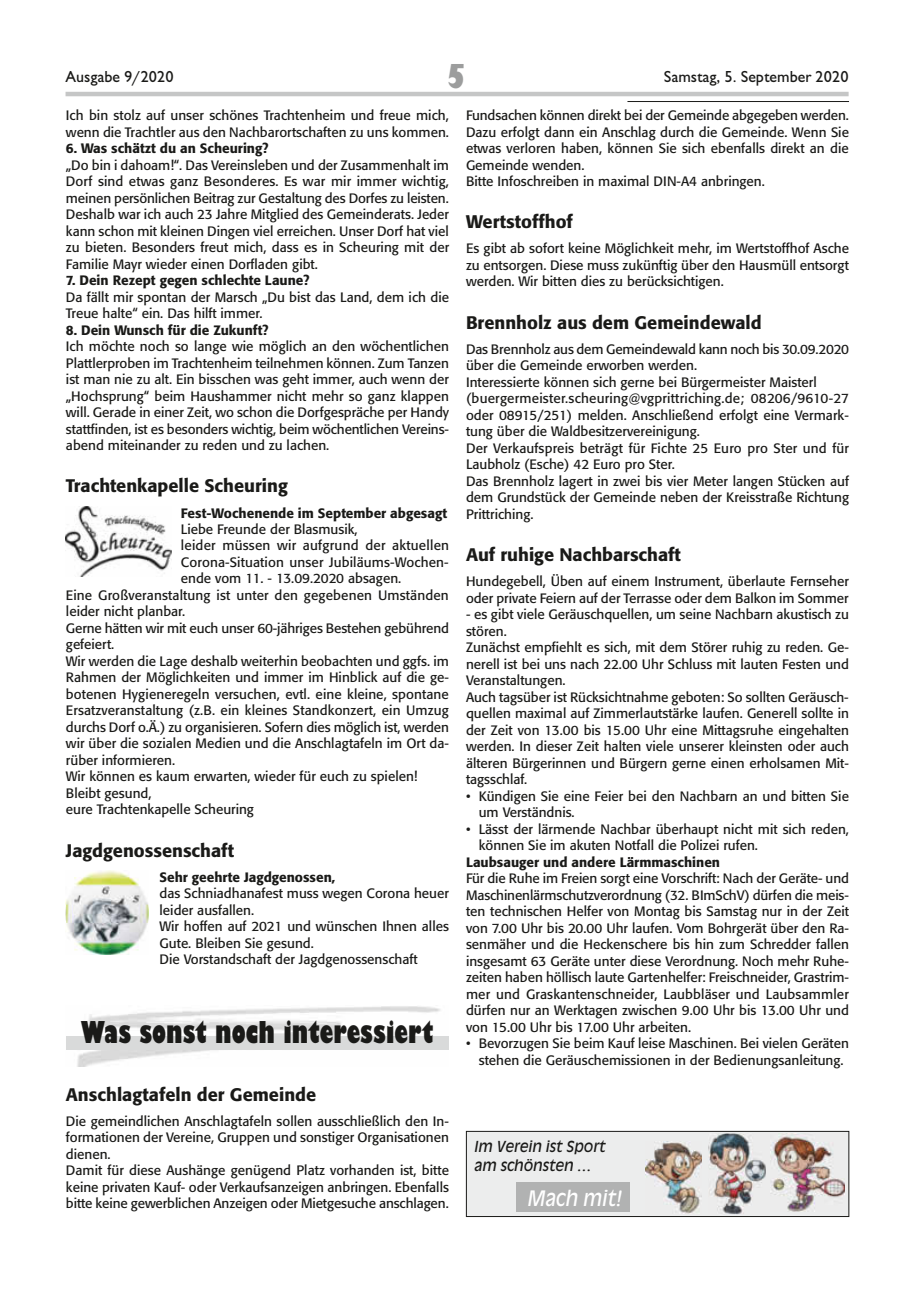
<style>
.page{position:relative;width:915px;height:1297px;background:#fff}
.page>*{position:absolute;margin:0;border:0;box-sizing:border-box;transform-origin:0 0}
.t1{font:800 condensed 36px "Giltus T";color:#9c9d9d}
.t2{font:800 condensed 33px "Giltus T";color:#1a1a18}
.t3{font:italic 21px "Antique Olive";color:#fff;scale:.9 1}
.t4{font:500 18px "Formata";color:#1a1a18}
.t5{font:500 16.5px "Giltus T";color:#1a1a18}
.t6{font:italic 15px/19.5px "Antique Olive";color:#1a1a18;scale:.95 1}
.t7{font:13.5px/16.5px "Formata";color:#1a1a18}
.t8{font:500 13.5px "Formata";color:#1a1a18}
</style>
<div class="page">
<hr style="left:65px;top:92px;width:783px;height:4px;background:#c5c6c6">
<hr style="left:627px;top:101px;width:221px;height:1px;background:#1a1a18">
<img style="left:77px;top:1006px;width:363px;height:61px">
<div style="left:66px;top:1036px;width:382px;height:14px;background:#d9dada"></div>
<img style="left:66px;top:506px;width:105px;height:71px">
<img style="left:66px;top:870px;width:82px;height:84px">
<div style="left:466px;top:1131px;width:382px;height:85px;background:#eceded"></div>
<div style="left:466px;top:1131px;width:382px;height:86px;border:1px solid #1a1a18"></div>
<img style="left:770px;top:1133px;width:74px;height:79px">
<img style="left:708px;top:1133px;width:58px;height:81px">
<img style="left:645px;top:1142px;width:56px;height:72px">
<div style="left:516px;top:1182px;width:114px;height:29px;background:#b1b2b2"></div>
<p class="t5" style="left:65px;top:67px;width:110px">Ausgabe 9/2020</p>
<h1 class="t1" style="left:447px;top:55px;width:19px">5</h1>
<p class="t5" style="left:663px;top:67px;width:186px">Samstag, 5. September 2020</p>
<p class="t7" style="left:66px;top:107px;width:384px">Ich bin stolz auf unser schönes Trachtenheim und freue mich, wenn die Trachtler aus den Nachbarortschaften zu uns kommen.</p>
<p class="t8" style="left:66px;top:140px;width:204px">6. Was schätzt du an Scheuring?</p>
<p class="t7" style="left:66px;top:157px;width:384px;text-align:justify">„Do bin i dahoam!“. Das Vereinsleben und der Zusammenhalt im Dorf sind etwas ganz Besonderes. Es war mir immer wichtig, meinen persönlichen Beitrag zur Gestaltung des Dorfes zu leisten.<br>Deshalb war ich auch 23 Jahre Mitglied des Gemeinderats. Jeder kann schon mit kleinen Dingen viel erreichen. Unser Dorf hat viel zu bieten. Besonders freut mich, dass es in Scheuring mit der Familie Mayr wieder einen Dorfladen gibt.</p>
<p class="t8" style="left:66px;top:272px;width:245px">7. Dein Rezept gegen schlechte Laune?</p>
<p class="t7" style="left:66px;top:289px;width:384px">Da fällt mir spontan der Marsch „Du bist das Land, dem ich die<br>Treue halte“ ein. Das hilft immer.</p>
<p class="t8" style="left:66px;top:322px;width:204px">8. Dein Wunsch für die Zukunft?</p>
<p class="t7" style="left:66px;top:338px;width:384px;text-align:justify">Ich möchte noch so lange wie möglich an den wöchentlichen Plattlerproben im Trachtenheim teilnehmen können. Zum Tanzen ist man nie zu alt. Ein bisschen was geht immer, auch wenn der „Hochsprung“ beim Haushammer nicht mehr so ganz klappen will. Gerade in einer Zeit, wo schon die Dorfgespräche per Handy stattfinden, ist es besonders wichtig, beim wöchentlichen Vereins&shy;abend miteinander zu reden und zu lachen.</p>
<h3 class="t4" style="left:66px;top:475px;width:223px">Trachtenkapelle Scheuring</h3>
<p class="t8" style="left:181px;top:504px;width:268px">Fest-Wochenende im September abgesagt</p>
<p class="t7" style="left:181px;top:521px;width:178px">Liebe Freunde der Blasmusik,</p>
<p class="t7" style="left:181px;top:537px;width:269px">leider müssen wir aufgrund der aktuellen</p>
<p class="t7" style="left:181px;top:554px;width:269px">Corona-Situation unser Jubiläums-Wochen-</p>
<p class="t7" style="left:181px;top:570px;width:222px">ende vom 11. - 13.09.2020 absagen.</p>
<p class="t7" style="left:66px;top:587px;width:384px">Eine Großveranstaltung ist unter den gegebenen Umständen</p>
<p class="t7" style="left:66px;top:603px;width:121px">leider nicht planbar.</p>
<p class="t7" style="left:66px;top:620px;width:384px">Gerne hätten wir mit euch unser 60-jähriges Bestehen gebührend</p>
<p class="t7" style="left:66px;top:636px;width:50px">gefeiert.</p>
<p class="t7" style="left:66px;top:653px;width:384px">Wir werden die Lage deshalb weiterhin beobachten und ggfs. im</p>
<p class="t7" style="left:66px;top:669px;width:384px">Rahmen der Möglichkeiten und immer im Hinblick auf die ge-</p>
<p class="t7" style="left:66px;top:686px;width:384px">botenen Hygieneregeln versuchen, evtl. eine kleine, spontane</p>
<p class="t7" style="left:66px;top:702px;width:384px">Ersatzveranstaltung (z.B. ein kleines Standkonzert, ein Umzug</p>
<p class="t7" style="left:66px;top:719px;width:384px">durchs Dorf o.Ä.) zu organisieren. Sofern dies möglich ist, werden</p>
<p class="t7" style="left:66px;top:735px;width:384px">wir über die sozialen Medien und die Anschlagtafeln im Ort da-</p>
<p class="t7" style="left:66px;top:752px;width:111px">rüber informieren.</p>
<p class="t7" style="left:66px;top:768px;width:353px">Wir können es kaum erwarten, wieder für euch zu spielen!</p>
<p class="t7" style="left:66px;top:785px;width:87px">Bleibt gesund,</p>
<p class="t7" style="left:66px;top:801px;width:189px">eure Trachtenkapelle Scheuring</p>
<h3 class="t4" style="left:66px;top:839px;width:169px">Jagdgenossenschaft</h3>
<p class="t8" style="left:159px;top:869px;width:177px">Sehr geehrte Jagdgenossen,</p>
<p class="t7" style="left:159px;top:885px;width:291px">das Schniadhanafest muss wegen Corona heuer leider ausfallen.<br>Wir hoffen auf 2021 und wünschen Ihnen alles Gute. Bleiben Sie gesund.<br>Die Vorstandschaft der Jagdgenossenschaft</p>
<p class="t7" style="left:466px;top:107px;width:384px">Fundsachen können direkt bei der Gemeinde abgegeben werden.<br>Dazu erfolgt dann ein Anschlag durch die Gemeinde. Wenn Sie etwas verloren haben, können Sie sich ebenfalls direkt an die Gemeinde wenden.<br>Bitte Infoschreiben in maximal DIN-A4 anbringen.</p>
<h3 class="t4" style="left:466px;top:211px;width:108px">Wertstoffhof</h3>
<p class="t7" style="left:466px;top:240px;width:384px;text-align:justify">Es gibt ab sofort keine Möglichkeit mehr, im Wertstoffhof Asche zu entsorgen. Diese muss zukünftig über den Hausmüll entsorgt werden. Wir bitten dies zu berücksichtigen.</p>
<h3 class="t4" style="left:466px;top:311px;width:297px">Brennholz aus dem Gemeindewald</h3>
<p class="t7" style="left:466px;top:341px;width:384px">Das Brennholz aus dem Gemeindewald kann noch bis 30.09.2020 über die Gemeinde erworben werden.<br>Interessierte können sich gerne bei Bürgermeister Maisterl (buergermeister.scheuring@vgprittriching.de; 08206/9610-27 oder 08915/251) melden. Anschließend erfolgt eine Vermark&shy;tung über die Waldbesitzervereinigung.<br>Der Verkaufspreis beträgt für Fichte 25 Euro pro Ster und für Laubholz (Esche) 42 Euro pro Ster.<br>Das Brennholz lagert in zwei bis vier Meter langen Stücken auf dem Grundstück der Gemeinde neben der Kreisstraße Richtung Prittriching.</p>
<h3 class="t4" style="left:466px;top:544px;width:216px">Auf ruhige Nachbarschaft</h3>
<p class="t7" style="left:466px;top:573px;width:384px">Hundegebell, Üben auf einem Instrument, überlaute Fernseher oder private Feiern auf der Terrasse oder dem Balkon im Sommer</p>
<p class="t7" style="left:466px;top:606px;width:384px">- es gibt viele Geräuschquellen, um seine Nachbarn akustisch zu stören.<br>Zunächst empfiehlt es sich, mit dem Störer ruhig zu reden. Ge&shy;nerell ist bei uns nach 22.00 Uhr Schluss mit lauten Festen und Veranstaltungen.<br>Auch tagsüber ist Rücksichtnahme geboten: So sollten Geräusch&shy;quellen maximal auf Zimmerlautstärke laufen. Generell sollte in der Zeit von 13.00 bis 15.00 Uhr eine Mittagsruhe eingehalten werden. In dieser Zeit halten viele unserer kleinsten oder auch älteren Bürgerinnen und Bürgern gerne einen erholsamen Mit&shy;tagsschlaf.</p>
<p class="t7" style="left:478px;top:787px;width:371px;text-indent:-13px">• Kündigen Sie eine Feier bei den Nachbarn an und bitten Sie um Verständnis.</p>
<p class="t7" style="left:478px;top:820px;width:371px;text-indent:-13px">• Lässt der lärmende Nachbar überhaupt nicht mit sich reden, können Sie im akuten Notfall die Polizei rufen.</p>
<p class="t8" style="left:466px;top:853px;width:255px">Laubsauger und andere Lärmmaschinen</p>
<p class="t7" style="left:466px;top:870px;width:384px;text-align:justify">Für die Ruhe im Freien sorgt eine Vorschrift: Nach der Geräte- und Maschinenlärmschutzverordnung (32. BImSchV) dürfen die meis&shy;ten technischen Helfer von Montag bis Samstag nur in der Zeit von 7.00 Uhr bis 20.00 Uhr laufen. Vom Bohrgerät über den Ra&shy;senmäher und die Heckenschere bis hin zum Schredder fallen insgesamt 63 Geräte unter diese Verordnung. Noch mehr Ruhe&shy;zeiten haben höllisch laute Gartenhelfer: Freischneider, Grastrim&shy;mer und Graskantenschneider, Laubbläser und Laubsammler dürfen nur an Werktagen zwischen 9.00 Uhr bis 13.00 Uhr und von 15.00 Uhr bis 17.00 Uhr arbeiten.</p>
<p class="t7" style="left:466px;top:1035px;width:384px;text-align:center">• Bevorzugen Sie beim Kauf leise Maschinen. Bei vielen Geräten stehen die Geräuschemissionen in der Bedienungsanleitung.</p>
<h2 class="t2" style="left:81px;top:1013px;width:354px">Was sonst noch interessiert</h2>
<h3 class="t4" style="left:66px;top:1083px;width:252px">Anschlagtafeln der Gemeinde</h3>
<p class="t7" style="left:66px;top:1112px;width:384px">Die gemeindlichen Anschlagtafeln sollen ausschließlich den In&shy;formationen der Vereine, Gruppen und sonstiger Organisationen dienen.<br>Damit für diese Aushänge genügend Platz vorhanden ist, bitte keine privaten Kauf- oder Verkaufsanzeigen anbringen. Ebenfalls bitte keine gewerblichen Anzeigen oder Mietgesuche anschlagen.</p>
<p class="t6" style="left:474px;top:1136px;width:139px">Im Verein ist Sport am schönsten …</p>
<h3 class="t3" style="left:527px;top:1185px;width:106px">Mach mit!</h3>
</div>
